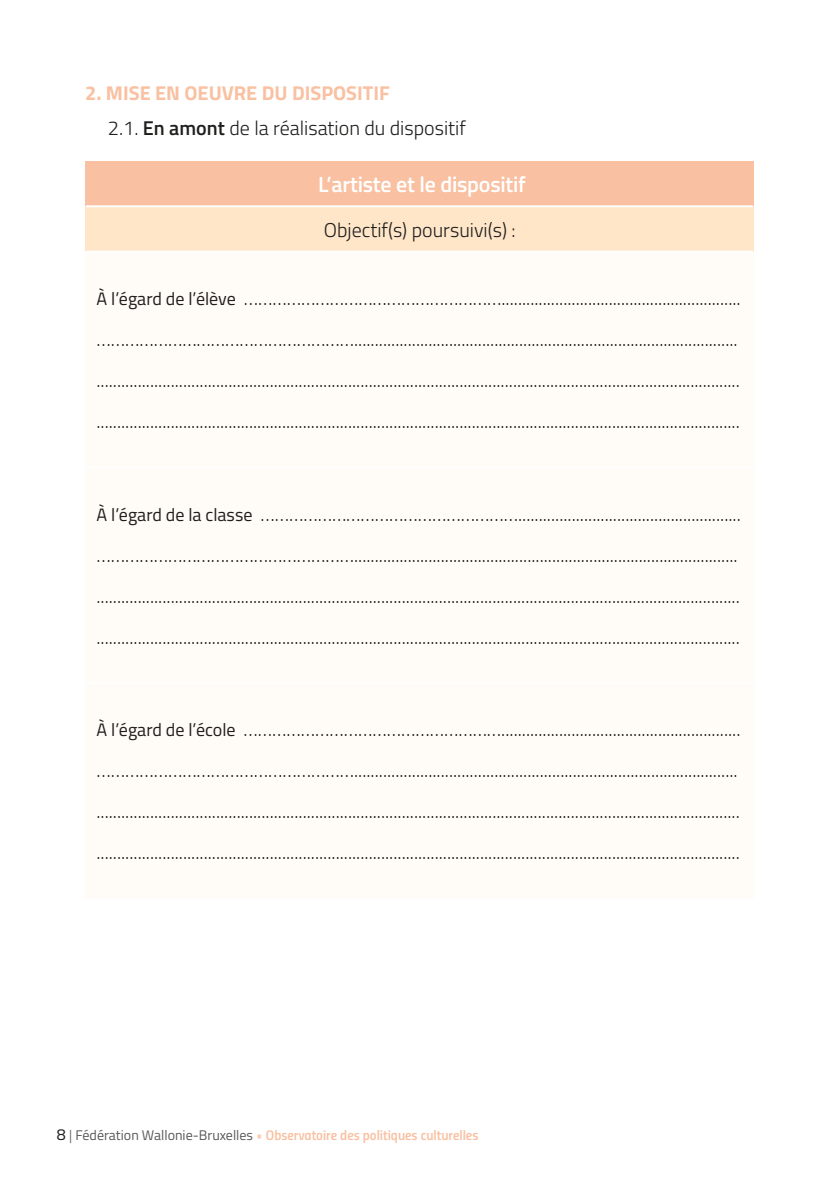
<style>
.page{position:relative;width:840px;height:1191px;background:#fff}
.page>*{position:absolute;margin:0;border:0;box-sizing:border-box;transform-origin:0 0}
.t1{font:600 22px "Titillium";letter-spacing:-.01em;color:#fff}
.t2{font:300 20px/41px "Titillium";color:#1f1f1e}
.t3{font:14px "Titillium Semibold Upright";color:#f9c0a1}
.s1{font-weight:700;color:#f9c0a1}
.s2{font-weight:600}
.s3{font-weight:400;font-size:18px}
.s4{font-family:"Titillium";font-size:16px;color:#1f1f1e}
.s5{font-family:"Titillium";font-weight:300;color:#585857}
.s6{font-family:"Titillium";color:#585857}
.s7{font-family:"Titillium";color:#fbcdb3}
</style>
<div class="page">
<div style="left:86px;top:161px;width:667px;height:45px;background:#f9c0a1"></div>
<div style="left:86px;top:206px;width:667px;height:46px;background:#ffe6c9"></div>
<hr style="left:86px;top:205px;width:666px;height:2px;background:#fff">
<hr style="left:86px;top:251px;width:666px;height:2px;background:#fff">
<p class="t2" style="left:108px;top:74px;width:359px;line-height:35.4px;text-indent:-23px"><span class="s1">2. MISE EN OEUVRE DU DISPOSITIF<br></span>2.1. <span class="s2">En amont</span> de la réalisation du dispositif</p>
<p class="t1" style="left:318px;top:167px;width:209px">L’artiste et le dispositif</p>
<p class="t2" style="left:323px;top:208px;width:193px">Objectif(s) poursuivi(s) :</p>
<p class="t2" style="left:96px;top:277px;width:645px"><span class="s3">À l’égard de l’élève</span> ……………………………………………….......................................................... ………………………………………………............................................................................................. ............................................................................................................................................................ ............................................................................................................................................................</p>
<p class="t2" style="left:96px;top:492px;width:645px"><span class="s3">À l’égard de la classe</span> ………………………………………………...................................................... ………………………………………………............................................................................................. ............................................................................................................................................................ ............................................................................................................................................................</p>
<p class="t2" style="left:96px;top:708px;width:645px"><span class="s3">À l’égard de l’école</span> ……………………………………………….......................................................... ………………………………………………............................................................................................. ............................................................................................................................................................ ............................................................................................................................................................</p>
<p class="t3" style="left:57px;top:1124px;width:423px"><span class="s4">8</span> <span class="s5">|</span> <span class="s6">Fédération Wallonie-Bruxelles</span> <span class="s7">•</span> Observatoire des politiques culturelles</p>
</div>
